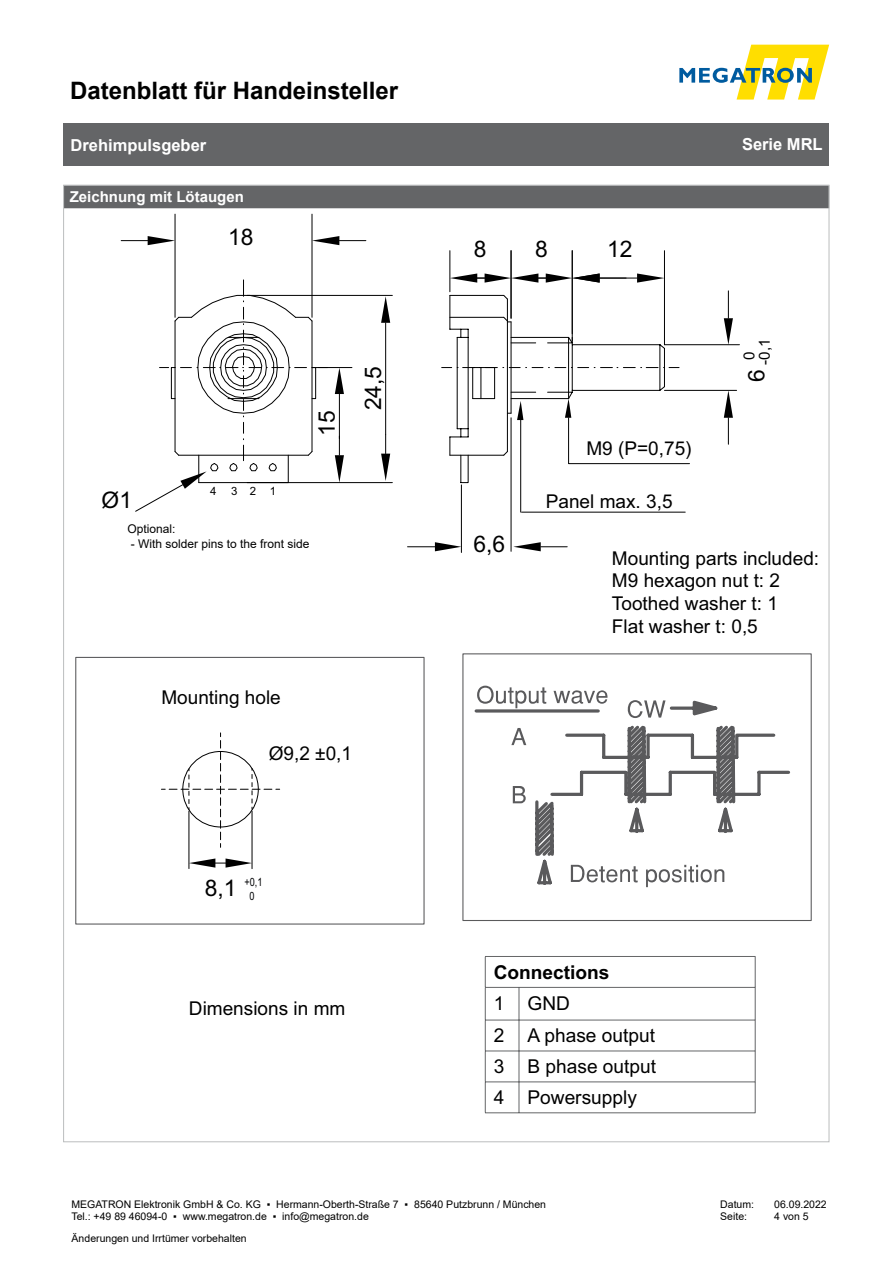
<style>
.page{position:relative;width:893px;height:1263px;background:#fff}
.page>*{position:absolute;margin:0;border:0;box-sizing:border-box;transform-origin:0 0}
.t1{font:700 24px "Arial";color:#000}
.t2{font:22.8px "Arial";color:#000}
.t3{font:19.05px/22.8px "Arial";color:#000}
.t4{font:700 19.05px/30.9px "Arial";color:#000}
.t5{font:700 16.5px "Arial";color:#fff}
.t6{font:15.15px "Arial";color:#000}
.t7{font:700 15px "Arial";color:#fff}
.t8{font:12px "Arial";color:#000}
.t9{font:11.4px "Arial";color:#000204;scale:.8 1}
.t10{font:11.4px "Arial";color:#000}
.t11{font:10.5px/12.6px "Arial";color:#000}
.s1{font-weight:400}
</style>
<div class="page">
<svg style="left:679px;top:45px;width:150px;height:55px"></svg>
<div style="left:64px;top:123px;width:765px;height:43px;background:#646567"></div>
<div style="left:65px;top:187px;width:762px;height:21px;background:#646567"></div>
<hr style="left:247px;top:295px;width:145px;height:1px;background:#000">
<hr style="left:664px;top:390px;width:73px;height:1px;background:#000">
<hr style="left:664px;top:344px;width:75px;height:1px;background:#000">
<svg style="left:724px;top:291px;width:9px;height:54px"></svg>
<svg style="left:724px;top:390px;width:9px;height:54px"></svg>
<hr style="left:312px;top:214px;width:1px;height:103px;background:#000">
<hr style="left:175px;top:214px;width:1px;height:103px;background:#000">
<svg style="left:121px;top:236px;width:54px;height:9px"></svg>
<svg style="left:312px;top:236px;width:54px;height:9px"></svg>
<svg style="left:513px;top:542px;width:54px;height:9px"></svg>
<svg style="left:135px;top:417px;width:377px;height:135px"></svg>
<svg style="left:160px;top:280px;width:167px;height:209px"></svg>
<hr style="left:520px;top:420px;width:1px;height:92px;background:#000">
<svg style="left:442px;top:250px;width:248px;height:233px"></svg>
<hr style="left:522px;top:512px;width:163px;height:1px;background:#000">
<svg style="left:335px;top:436px;width:9px;height:47px"></svg>
<svg style="left:381px;top:434px;width:9px;height:47px"></svg>
<hr style="left:385px;top:323px;width:1px;height:111px;background:#000">
<svg style="left:381px;top:296px;width:9px;height:27px"></svg>
<hr style="left:313px;top:367px;width:39px;height:1px;background:#000">
<hr style="left:339px;top:394px;width:1px;height:45px;background:#000">
<svg style="left:335px;top:368px;width:9px;height:26px"></svg>
<svg style="left:75px;top:653px;width:737px;height:272px"></svg>
<hr style="left:485px;top:956px;width:34px;height:1px;background:#646567">
<hr style="left:485px;top:957px;width:1px;height:30px;background:#646567">
<hr style="left:519px;top:956px;width:236px;height:1px;background:#646567">
<hr style="left:755px;top:957px;width:1px;height:30px;background:#646567">
<hr style="left:485px;top:987px;width:34px;height:1px;background:#646567">
<hr style="left:485px;top:988px;width:1px;height:32px;background:#646567">
<hr style="left:519px;top:987px;width:236px;height:1px;background:#646567">
<hr style="left:518px;top:988px;width:1px;height:32px;background:#646567">
<hr style="left:755px;top:988px;width:1px;height:32px;background:#646567">
<hr style="left:485px;top:1019px;width:34px;height:1px;background:#646567">
<hr style="left:485px;top:1020px;width:1px;height:31px;background:#646567">
<hr style="left:519px;top:1019px;width:236px;height:1px;background:#646567">
<hr style="left:518px;top:1020px;width:1px;height:31px;background:#646567">
<hr style="left:755px;top:1020px;width:1px;height:31px;background:#646567">
<hr style="left:485px;top:1050px;width:34px;height:1px;background:#646567">
<hr style="left:485px;top:1051px;width:1px;height:31px;background:#646567">
<hr style="left:519px;top:1050px;width:236px;height:1px;background:#646567">
<hr style="left:518px;top:1051px;width:1px;height:31px;background:#646567">
<hr style="left:755px;top:1051px;width:1px;height:31px;background:#646567">
<hr style="left:485px;top:1081px;width:34px;height:1px;background:#646567">
<hr style="left:485px;top:1082px;width:1px;height:30px;background:#646567">
<hr style="left:519px;top:1081px;width:236px;height:1px;background:#646567">
<hr style="left:518px;top:1082px;width:1px;height:30px;background:#646567">
<hr style="left:755px;top:1082px;width:1px;height:30px;background:#646567">
<hr style="left:485px;top:1112px;width:34px;height:1px;background:#646567">
<hr style="left:519px;top:1112px;width:236px;height:1px;background:#646567">
<div style="left:128px;top:524px;width:193px;height:42px;background:#fff"></div>
<h1 class="t1" style="left:70px;top:73px;width:330px">Datenblatt für Handeinsteller</h1>
<h3 class="t5" style="left:71px;top:133px;width:137px">Drehimpulsgeber</h3>
<h3 class="t5" style="left:742px;top:133px;width:82px">Serie MRL</h3>
<p class="t7" style="left:70px;top:186px;width:176px">Zeichnung mit Lötaugen</p>
<p class="t2" style="left:228px;top:221px;width:27px">18</p>
<p class="t2" style="left:311px;top:436px;width:27px;rotate:-90deg">15</p>
<p class="t2" style="left:102px;top:484px;width:32px">Ø1</p>
<p class="t10" style="left:210px;top:483px;width:8px">4</p>
<p class="t10" style="left:231px;top:483px;width:47px">321</p>
<p class="t8" style="left:128px;top:521px;width:50px">Optional:</p>
<p class="t8" style="left:131px;top:535px;width:180px">- With solder pins to the front side</p>
<p class="t2" style="left:357px;top:410px;width:46px;rotate:-90deg">24,5</p>
<p class="t3" style="left:161px;top:686px;width:121px">Mounting hole</p>
<p class="t3" style="left:269px;top:741px;width:85px">Ø9,2 ±0,1</p>
<p class="t2" style="left:205px;top:872px;width:33px">8,1</p>
<p class="t9" style="left:244px;top:874px;width:24px">+0,1</p>
<p class="t9" style="left:250px;top:888px;width:8px">0</p>
<p class="t3" style="left:189px;top:996px;width:158px">Dimensions in mm</p>
<p class="t2" style="left:474px;top:233px;width:14px">8</p>
<p class="t2" style="left:535px;top:233px;width:14px">8</p>
<p class="t2" style="left:607px;top:233px;width:27px">12</p>
<p class="t3" style="left:586px;top:437px;width:107px">M9 (P=0,75)</p>
<p class="t3" style="left:546px;top:489px;width:128px">Panel max. 3,5</p>
<p class="t6" style="left:754px;top:365px;width:28px;rotate:-90deg">-0,1</p>
<p class="t2" style="left:741px;top:382px;width:32px;rotate:-90deg">6 <sup>0</sup></p>
<p class="t2" style="left:473px;top:529px;width:33px">6,6</p>
<p class="t3" style="left:612px;top:546px;width:209px">Mounting parts included:<br>M9 hexagon nut t: 2<br>Toothed washer t: 1<br>Flat washer t: 0,5</p>
<p class="t4" style="left:494px;top:957px;width:117px">Connections<br><span class="s1">1 GND</span></p>
<p class="t3" style="left:494px;top:1020px;width:164px;line-height:30.9px;text-align:justify">2 A phase output 3 B phase output 4 Powersupply</p>
<p class="t11" style="left:71px;top:1198px;width:476px">MEGATRON Elektronik GmbH &amp; Co. KG ▪ Hermann-Oberth-Straße 7 ▪ 85640 Putzbrunn / München<br>Tel.: +49 89 46094-0 ▪ www.megatron.de ▪ info@megatron.de</p>
<p class="t11" style="left:720px;top:1198px;width:35px">Datum:</p>
<p class="t11" style="left:774px;top:1198px;width:54px">06.09.2022</p>
<p class="t11" style="left:720px;top:1210px;width:28px">Seite:</p>
<p class="t11" style="left:774px;top:1210px;width:36px">4 von 5</p>
<p class="t11" style="left:72px;top:1232px;width:177px">Änderungen und Irrtümer vorbehalten</p>
</div>
